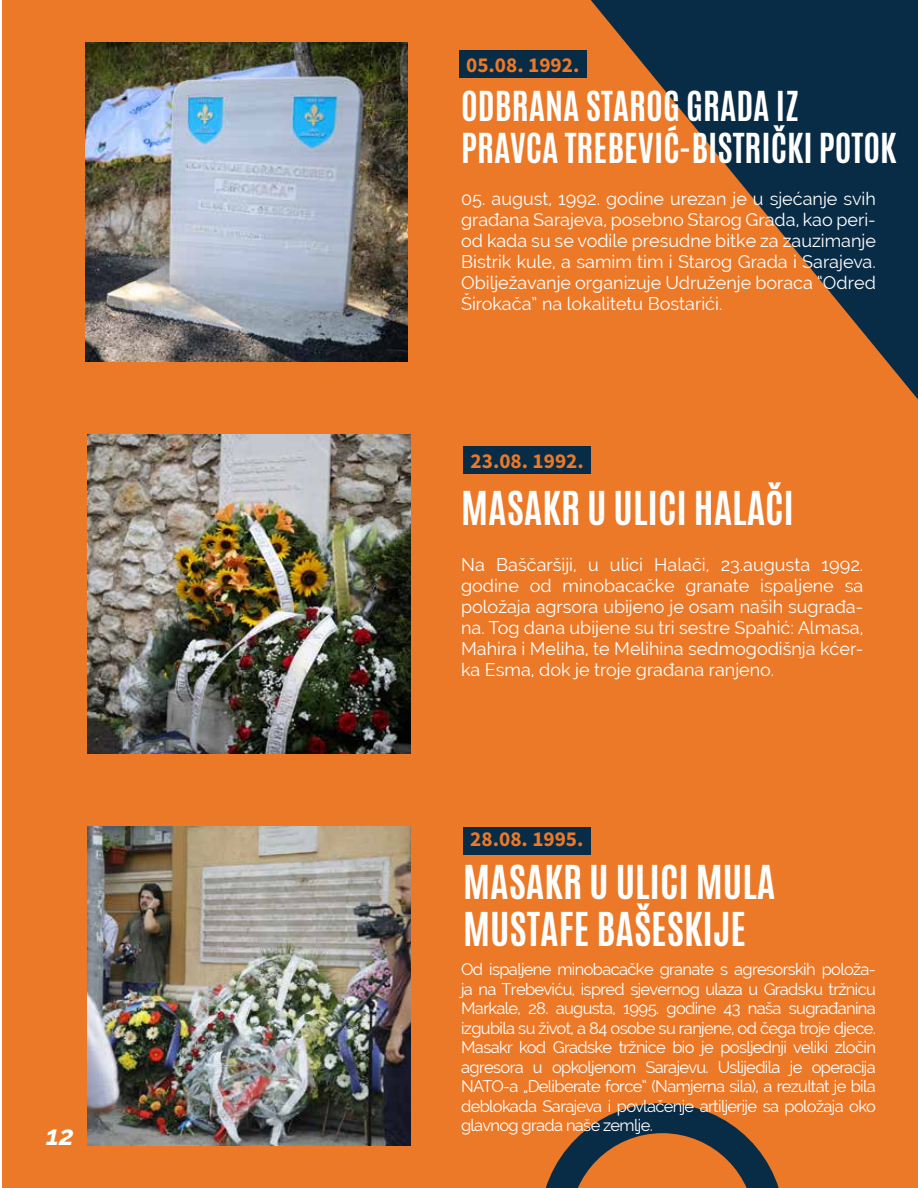
<style>
.page{position:relative;width:918px;height:1188px;background:#fff}
.page>*{position:absolute;margin:0;border:0;box-sizing:border-box;transform-origin:0 0}
.t1{font:700 39px/46.8px "Antonio";color:#fff}
.t2{font:700 34.5px/41.4px "Antonio";color:#fff}
.t3{font:italic 700 27px "Raleway";color:#fff}
.t4{font:700 21.3px "Source Sans Pro";color:#eb7928}
.t5{font:18px/21px "Raleway";color:#fff;text-align:justify}
.t6{font:16.5px/19.5px "Raleway";letter-spacing:-.04em;color:#fff;text-align:justify}
</style>
<div class="page">
<div style="left:2px;top:0;width:916px;height:1188px;background:#eb7928"></div>
<svg style="left:591px;top:0;width:327px;height:399px"></svg>
<img style="left:85px;top:43px;width:323px;height:318px">
<img style="left:88px;top:435px;width:322px;height:318px">
<img style="left:88px;top:827px;width:322px;height:318px">
<div style="left:459px;top:50px;width:128px;height:28px;background:#092c46"></div>
<div style="left:463px;top:446px;width:128px;height:28px;background:#092c46"></div>
<div style="left:463px;top:827px;width:128px;height:27px;background:#092c46"></div>
<svg style="left:546px;top:1103px;width:233px;height:85px"></svg>
<h3 class="t3" style="left:46px;top:1115px;width:29px">12</h3>
<p class="t4" style="left:466px;top:51px;width:115px">05.08. 1992.</p>
<h2 class="t2" style="left:461px;top:86px;width:437px">ODBRANA STAROG GRADA IZ<br>PRAVCA TREBEVIĆ-BISTRIČKI POTOK</h2>
<p class="t5" style="left:461px;top:188px;width:416px">05. august, 1992. godine urezan je u sjećanje svih građana Sarajeva, posebno Starog Grada, kao peri&shy;od kada su se vodile presudne bitke za zauzimanje Bistrik kule, a samim tim i Starog Grada i Sarajeva.<br>Obilježavanje organizuje Udruženje boraca “Odred Širokača” na lokalitetu Bostarići.</p>
<p class="t4" style="left:471px;top:447px;width:115px">23.08. 1992.</p>
<h1 class="t1" style="left:461px;top:485px;width:334px">MASAKR U ULICI HALAČI</h1>
<p class="t5" style="left:461px;top:554px;width:404px">Na Baščaršiji, u ulici Halači, 23.augusta 1992. godine od minobacačke granate ispaljene sa položaja agrsora ubijeno je osam naših sugrađa&shy;na. Tog dana ubijene su tri sestre Spahić: Almasa, Mahira i Meliha, te Melihina sedmogodišnja kćer&shy;ka Esma, dok je troje građana ranjeno.</p>
<p class="t4" style="left:470px;top:825px;width:115px">28.08. 1995.</p>
<h1 class="t1" style="left:463px;top:859px;width:314px">MASAKR U ULICI MULA<br>MUSTAFE BAŠESKIJE</h1>
<p class="t6" style="left:461px;top:960px;width:416px">Od ispaljene minobacačke granate s agresorskih položa&shy;ja na Trebeviću, ispred sjevernog ulaza u Gradsku tržnicu Markale, 28. augusta, 1995. godine 43 naša sugrađanina izgubila su život, a 84 osobe su ranjene, od čega troje djece.<br>Masakr kod Gradske tržnice bio je posljednji veliki zločin agresora u opkoljenom Sarajevu. Uslijedila je operacija NATO-a „Deliberate force“ (Namjerna sila), a rezultat je bila deblokada Sarajeva i povlačenje artiljerije sa položaja oko glavnog grada naše zemlje.</p>
</div>
